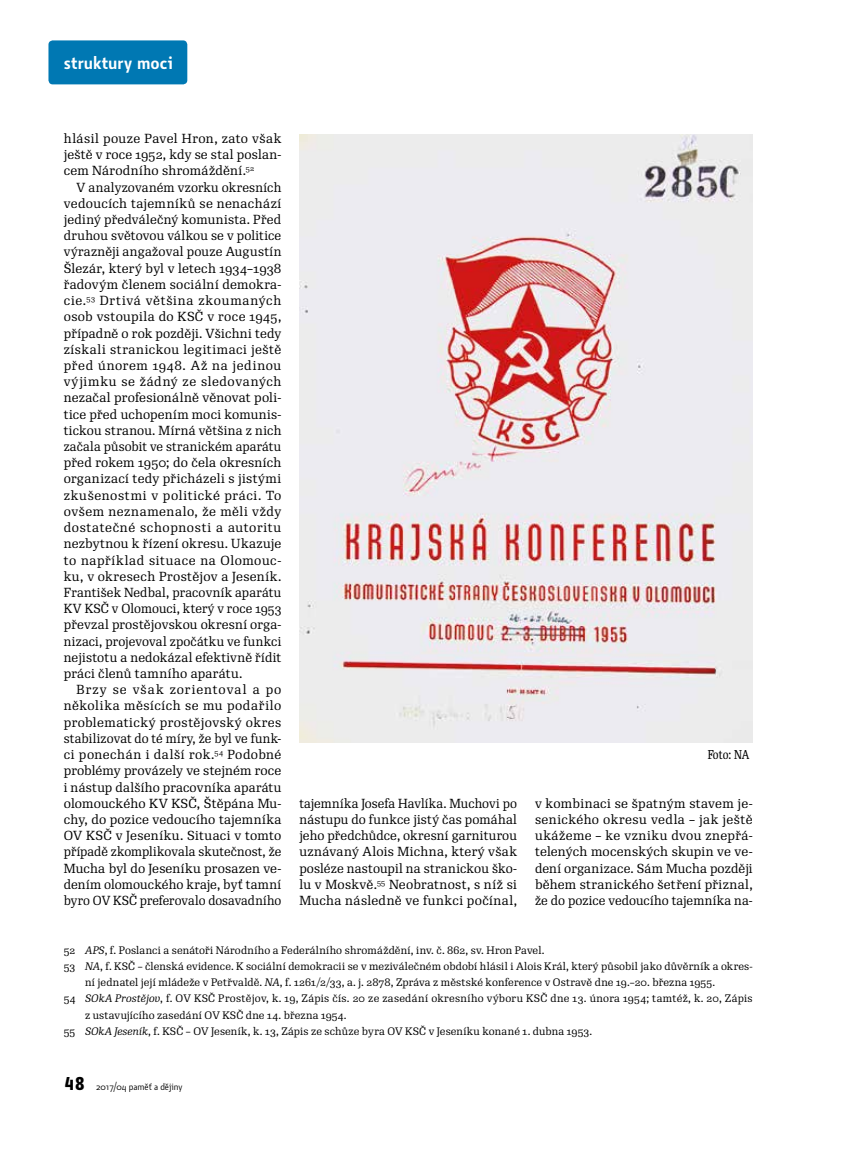
<style>
.page{position:relative;width:859px;height:1149px;background:#fff}
.page>*{position:absolute;margin:0;border:0;box-sizing:border-box;transform-origin:0 0}
.t1{font:600 18px "Botanika Std";letter-spacing:.005em;color:#fff}
.t2{font:12.75px/16.2px "Re Public Std";letter-spacing:.015em;color:#000;text-align:justify}
.t3{font:12.75px/16.2px "Re Public Std";letter-spacing:.015em;color:#000;text-align:justify;scale:.96 1}
.t4{font:12.45px "Re Public Std Cond";color:#000}
.t5{font:10.5px "Re Public Std";letter-spacing:.015em;color:#000}
.t6{font:9.75px "Botanika Std";color:#000}
.s1{font-style:italic}
.s2{font-family:"Botanika Mono";font-weight:700;font-size:18px}
</style>
<div class="page">
<div style="left:48px;top:40px;width:139px;height:44px;background:#0078b3;border-radius:4px"></div>
<img style="left:300px;top:135px;width:453px;height:607px">
<h1 class="t1" style="left:64px;top:50px;width:111px">struktury moci</h1>
<p class="t2" style="left:64px;top:130px;width:219px">hlásil pouze Pavel Hron, zato však ještě v roce 1952, kdy se stal poslan&shy;cem Národního shromáždění.<sup>52</sup></p>
<p class="t2" style="left:64px;top:179px;width:219px;text-indent:13px">V analyzovaném vzorku okresních vedoucích tajemníků se nenachází jediný předválečný komunista. Před druhou světovou válkou se v politice výrazněji angažoval pouze Augustín Šlezár, který byl v letech 1934–1938 řadovým členem sociální demokra&shy;cie.<sup>53</sup> Drtivá většina zkoumaných osob vstoupila do KSČ v roce 1945, případně o rok později. Všichni tedy získali stranickou legitimaci ještě před únorem 1948. Až na jedinou výjimku se žádný ze sledovaných nezačal profesionálně věnovat poli&shy;tice před uchopením moci komunis&shy;tickou stranou. Mírná většina z nich začala působit ve stranickém aparátu před rokem 1950; do čela okresních organizací tedy přicházeli s jistými zkušenostmi v politické práci. To ovšem neznamenalo, že měli vždy dostatečné schopnosti a autoritu nezbytnou k řízení okresu. Ukazuje to například situace na Olomouc&shy;ku, v okresech Prostějov a Jeseník.<br>František Nedbal, pracovník aparátu KV KSČ v Olomouci, který v roce 1953 převzal prostějovskou okresní orga&shy;nizaci, projevoval zpočátku ve funkci nejistotu a nedokázal efektivně řídit práci členů tamního aparátu.</p>
<p class="t2" style="left:64px;top:681px;width:219px;text-indent:13px">Brzy se však zorientoval a po několika měsících se mu podařilo problematický prostějovský okres stabilizovat do té míry, že byl ve funk&shy;ci ponechán i další rok.<sup>54</sup> Podobné problémy provázely ve stejném roce i nástup dalšího pracovníka aparátu olomouckého KV KSČ, Štěpána Mu&shy;chy, do pozice vedoucího tajemníka OV KSČ v Jeseníku. Situaci v tomto případě zkomplikovala skutečnost, že Mucha byl do Jeseníku prosazen ve&shy;dením olomouckého kraje, byť tamní byro OV KSČ preferovalo dosavadního</p>
<p class="t4" style="left:708px;top:746px;width:43px">Foto: NA</p>
<p class="t3" style="left:299px;top:795px;width:228px">tajemníka Josefa Havlíka. Muchovi po nástupu do funkce jistý čas pomáhal jeho předchůdce, okresní garniturou uznávaný Alois Michna, který však posléze nastoupil na stranickou ško&shy;lu v Moskvě.<sup>55</sup> Neobratnost, s níž si Mucha následně ve funkci počínal,</p>
<p class="t2" style="left:535px;top:795px;width:219px">v kombinaci se špatným stavem je&shy;senického okresu vedla – jak ještě ukážeme – ke vzniku dvou znepřá&shy;telených mocenských skupin ve ve&shy;dení organizace. Sám Mucha později během stranického šetření přiznal, že do pozice vedoucího tajemníka na-</p>
<p class="t5" style="left:64px;top:942px;width:482px">52 <span class="s1">APS</span>, f. Poslanci a senátoři Národního a Federálního shromáždění, inv. č. 862, sv. Hron Pavel.</p>
<p class="t5" style="left:64px;top:959px;width:690px">53 <span class="s1">NA</span>, f. KSČ – členská evidence. K sociální demokracii se v meziválečném období hlásil i Alois Král, který působil jako důvěrník a okres-</p>
<p class="t5" style="left:85px;top:975px;width:631px">ní jednatel její mládeže v Petřvaldě. <span class="s1">NA</span>, f. 1261/2/33, a. j. 2878, Zpráva z městské konference v Ostravě dne 19.–20. března 1955.</p>
<p class="t5" style="left:64px;top:991px;width:690px">54 <span class="s1">SOkA Prostějov</span>, f. OV KSČ Prostějov, k. 19, Zápis čís. 20 ze zasedání okresního výboru KSČ dne 13. února 1954; tamtéž, k. 20, Zápis</p>
<p class="t5" style="left:85px;top:1007px;width:263px">z ustavujícího zasedání OV KSČ dne 14. března 1954.</p>
<p class="t5" style="left:64px;top:1023px;width:530px">55 <span class="s1">SOkA Jeseník</span>, f. KSČ – OV Jeseník, k. 13, Zápis ze schůze byra OV KSČ v Jeseníku konané 1. dubna 1953.</p>
<p class="t6" style="left:64px;top:1079px;width:120px"><span class="s2">48</span> 2017/04 paměť a dějiny</p>
</div>
